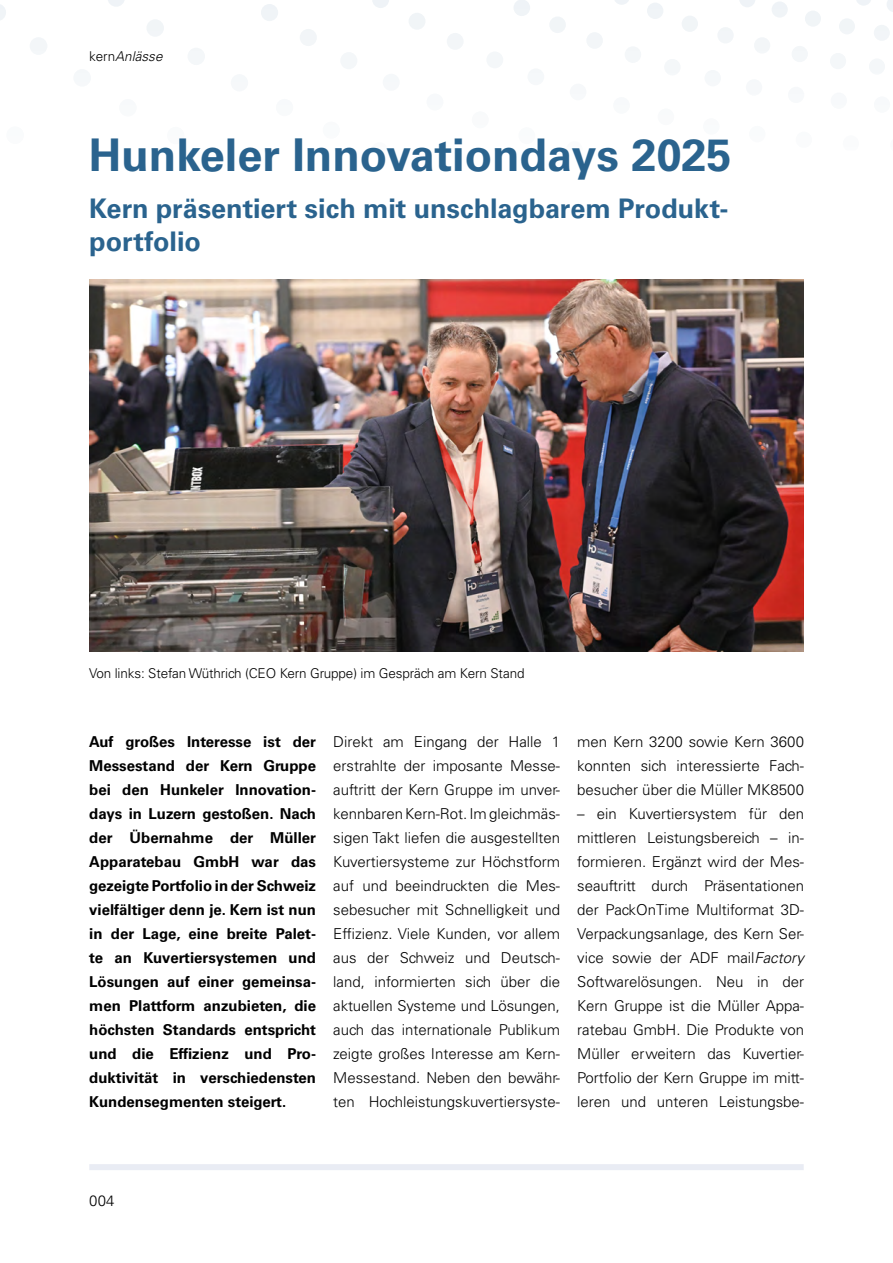
<style>
.page{position:relative;width:893px;height:1263px;background:#fff}
.page>*{position:absolute;margin:0;border:0;box-sizing:border-box;transform-origin:0 0}
.t1{font:700 45px "Univers LT Std";color:#2a638e}
.t2{font:700 27px/33px "Univers LT Std";color:#2a638e}
.t3{font:300 15px/24px "Univers LT Std";color:#000;text-align:justify}
.t4{font:700 15px/24px "Univers LT Std";color:#000;text-align:justify}
.t5{font:300 13.5px "Univers LT Std";letter-spacing:-.01em;color:#000}
.t6{font:italic 300 13.5px "Univers LT Std";color:#000}
.s1{font-style:normal}
.s2{font-style:italic}
</style>
<div class="page">
<svg style="left:887px;top:0;width:6px;height:12px"></svg>
<svg style="left:856px;top:0;width:15px;height:6px"></svg>
<div style="left:874px;top:25px;width:16px;height:16px;background:#f2f5f8;border-radius:50%"></div>
<div style="left:839px;top:18px;width:16px;height:16px;background:#f1f5f7;border-radius:50%"></div>
<div style="left:805px;top:11px;width:16px;height:16px;background:#f0f4f7;border-radius:50%"></div>
<div style="left:772px;top:1px;width:16px;height:17px;background:#f0f4f7;border-radius:50%"></div>
<div style="left:869px;top:58px;width:16px;height:17px;background:#f4f7f9;border-radius:50%"></div>
<svg style="left:739px;top:0;width:16px;height:7px"></svg>
<div style="left:830px;top:53px;width:16px;height:16px;background:#f4f7f9;border-radius:50%"></div>
<div style="left:792px;top:46px;width:16px;height:16px;background:#f4f7f9;border-radius:50%"></div>
<div style="left:874px;top:96px;width:16px;height:17px;background:#f7f9fb;border-radius:50%"></div>
<div style="left:754px;top:37px;width:16px;height:17px;background:#f3f6f8;border-radius:50%"></div>
<div style="left:831px;top:92px;width:16px;height:17px;background:#f7f9fb;border-radius:50%"></div>
<div style="left:717px;top:27px;width:17px;height:16px;background:#f2f5f8;border-radius:50%"></div>
<div style="left:682px;top:16px;width:16px;height:16px;background:#f1f5f7;border-radius:50%"></div>
<div style="left:788px;top:87px;width:16px;height:16px;background:#f7f9fb;border-radius:50%"></div>
<div style="left:647px;top:3px;width:16px;height:16px;background:#f0f4f7;border-radius:50%"></div>
<div style="left:746px;top:79px;width:16px;height:17px;background:#f6f8fa;border-radius:50%"></div>
<svg style="left:615px;top:0;width:14px;height:5px"></svg>
<div style="left:704px;top:70px;width:17px;height:16px;background:#f5f8fa;border-radius:50%"></div>
<div style="left:796px;top:132px;width:16px;height:16px;background:#fafbfc;border-radius:50%"></div>
<div style="left:664px;top:59px;width:17px;height:16px;background:#f4f7f9;border-radius:50%"></div>
<div style="left:749px;top:126px;width:17px;height:16px;background:#f9fbfc;border-radius:50%"></div>
<div style="left:625px;top:46px;width:16px;height:17px;background:#f4f7f9;border-radius:50%"></div>
<div style="left:703px;top:118px;width:17px;height:17px;background:#f9fbfc;border-radius:50%"></div>
<div style="left:586px;top:32px;width:17px;height:17px;background:#f3f6f8;border-radius:50%"></div>
<div style="left:658px;top:108px;width:16px;height:17px;background:#f9fafb;border-radius:50%"></div>
<div style="left:549px;top:16px;width:17px;height:17px;background:#f1f5f7;border-radius:50%"></div>
<div style="left:513px;top:0;width:17px;height:16px;background:#eff3f7;border-radius:50%"></div>
<div style="left:613px;top:97px;width:17px;height:17px;background:#f8fafb;border-radius:50%"></div>
<div style="left:570px;top:84px;width:16px;height:16px;background:#f6f8fa;border-radius:50%"></div>
<div style="left:527px;top:68px;width:17px;height:17px;background:#f5f8fa;border-radius:50%"></div>
<div style="left:486px;top:51px;width:17px;height:17px;background:#f4f7f9;border-radius:50%"></div>
<div style="left:447px;top:33px;width:17px;height:17px;background:#f3f6f8;border-radius:50%"></div>
<div style="left:518px;top:127px;width:17px;height:17px;background:#fafbfc;border-radius:50%"></div>
<div style="left:409px;top:13px;width:16px;height:17px;background:#f1f5f7;border-radius:50%"></div>
<div style="left:472px;top:111px;width:17px;height:17px;background:#f9fafb;border-radius:50%"></div>
<svg style="left:372px;top:0;width:17px;height:8px"></svg>
<div style="left:426px;top:93px;width:17px;height:18px;background:#f7f9fb;border-radius:50%"></div>
<div style="left:383px;top:74px;width:17px;height:17px;background:#f6f8fa;border-radius:50%"></div>
<div style="left:340px;top:52px;width:17px;height:17px;background:#f4f7f9;border-radius:50%"></div>
<div style="left:300px;top:29px;width:17px;height:17px;background:#f2f5f8;border-radius:50%"></div>
<div style="left:261px;top:4px;width:17px;height:17px;background:#f0f4f7;border-radius:50%"></div>
<div style="left:323px;top:122px;width:17px;height:17px;background:#f9fbfc;border-radius:50%"></div>
<div style="left:276px;top:99px;width:17px;height:17px;background:#f8fafb;border-radius:50%"></div>
<div style="left:231px;top:74px;width:17px;height:18px;background:#f6f8fa;border-radius:50%"></div>
<div style="left:188px;top:48px;width:17px;height:17px;background:#f4f7f9;border-radius:50%"></div>
<div style="left:146px;top:19px;width:18px;height:18px;background:#f1f5f7;border-radius:50%"></div>
<div style="left:167px;top:127px;width:18px;height:17px;background:#f9fbfc;border-radius:50%"></div>
<svg style="left:108px;top:0;width:16px;height:7px"></svg>
<div style="left:119px;top:99px;width:18px;height:18px;background:#f8fafb;border-radius:50%"></div>
<div style="left:73px;top:69px;width:18px;height:18px;background:#f5f8fa;border-radius:50%"></div>
<div style="left:30px;top:37px;width:17px;height:18px;background:#f3f6f8;border-radius:50%"></div>
<svg style="left:0;top:4px;width:6px;height:16px"></svg>
<div style="left:6px;top:126px;width:18px;height:18px;background:#f9fbfc;border-radius:50%"></div>
<div style="left:89px;top:1164px;width:715px;height:6px;background:#e9ecf4"></div>
<img style="left:89px;top:280px;width:715px;height:371px">
<p class="t6" style="left:89px;top:48px;width:78px"><span class="s1">ke r n</span> Anlässe</p>
<h1 class="t1" style="left:89px;top:129px;width:644px">Hunkeler Innovationdays 2025</h1>
<h2 class="t2" style="left:89px;top:193px;width:641px">Kern präsentiert sich mit unschlagbarem Produkt&shy;portfolio</h2>
<p class="t5" style="left:89px;top:665px;width:437px">Von links: Stefan Wüthrich (CEO Kern Gruppe) im Gespräch am Kern Stand</p>
<p class="t4" style="left:89px;top:730px;width:228px">Auf großes Interesse ist der Messestand der Kern Gruppe bei den Hunkeler Innovation&shy;days in Luzern gestoßen. Nach der Übernahme der Müller Apparatebau GmbH war das gezeigte Portfolio in der Schweiz vielfältiger denn je. Kern ist nun in der Lage, eine breite Palet&shy;te an Kuvertiersystemen und Lösungen auf einer gemeinsa&shy;men Plattform anzubieten, die höchsten Standards entspricht und die Effizienz und Pro&shy;duktivität in verschiedensten Kundensegmenten steigert.</p>
<p class="t3" style="left:333px;top:730px;width:228px">Direkt am Eingang der Halle 1 erstrahlte der imposante Messe&shy;auftritt der Kern Gruppe im unver&shy;kennbaren Kern-Rot. Im gleichmäs&shy;sigen Takt liefen die ausgestellten Kuvertiersysteme zur Höchstform auf und beeindruckten die Mes&shy;sebesucher mit Schnelligkeit und Effizienz. Viele Kunden, vor allem aus der Schweiz und Deutsch&shy;land, informierten sich über die aktuellen Systeme und Lösungen, auch das internationale Publikum zeigte großes Interesse am Kern-Messestand. Neben den bewähr&shy;ten Hochleistungskuvertiersyste-</p>
<p class="t3" style="left:577px;top:730px;width:228px">men Kern 3200 sowie Kern 3600 konnten sich interessierte Fach&shy;besucher über die Müller MK8500</p>
<p class="t3" style="left:577px;top:802px;width:228px">– ein Kuvertiersystem für den mittleren Leistungsbereich – in&shy;formieren. Ergänzt wird der Mes&shy;seauftritt durch Präsentationen der PackOnTime Multiformat 3D-Verpackungsanlage, des Kern Ser&shy;vice sowie der ADF mail<span class="s2">Factory </span>Softwarelösungen. Neu in der Kern Gruppe ist die Müller Appa&shy;ratebau GmbH. Die Produkte von Müller erweitern das Kuvertier-Portfolio der Kern Gruppe im mitt&shy;leren und unteren Leistungsbe-</p>
<p class="t3" style="left:89px;top:1189px;width:27px">004</p>
</div>
